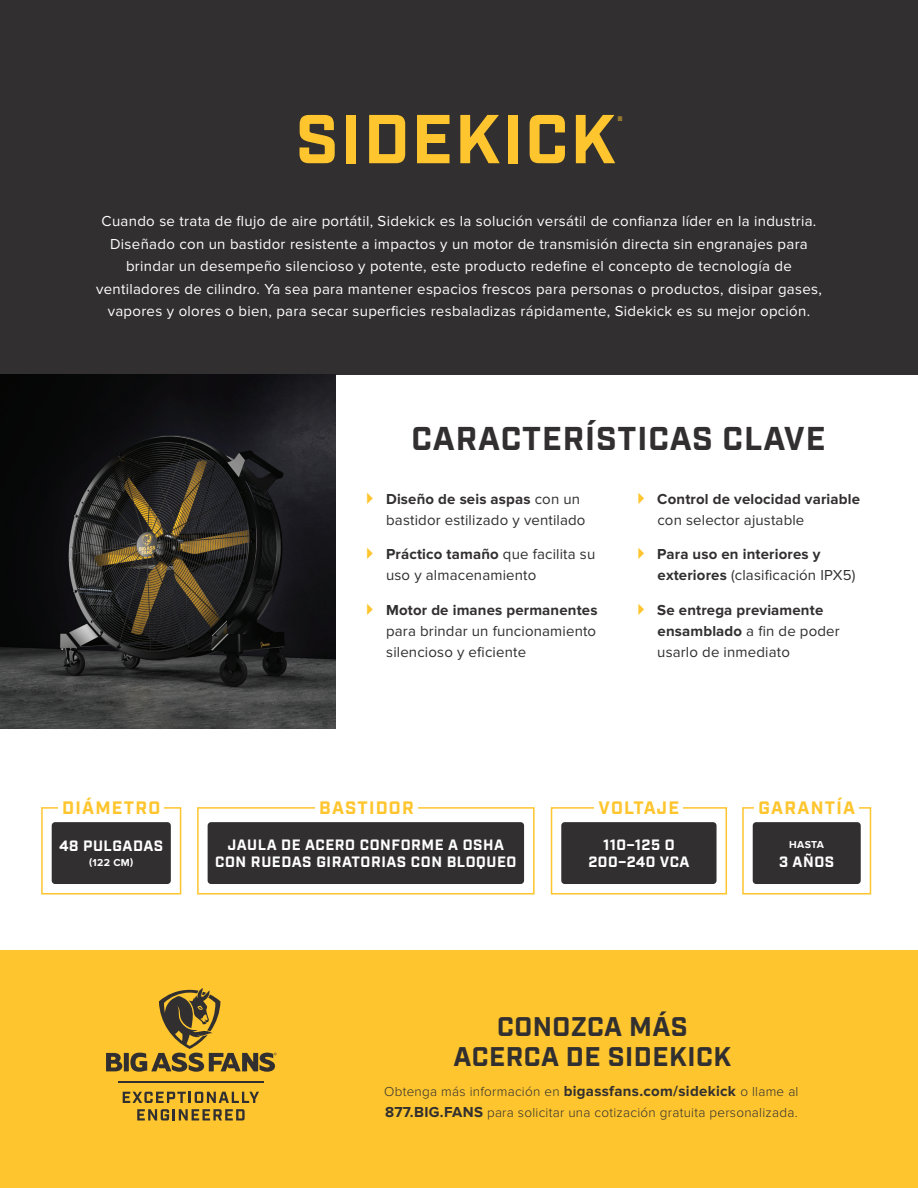
<style>
.page{position:relative;width:918px;height:1188px;background:#fff}
.page>*{position:absolute;margin:0;border:0;box-sizing:border-box;transform-origin:0 0}
.H2_RP{font:700 69px "Industry";letter-spacing:.03em;color:#fec52e}
.H3_RP{font:700 33px "Industry";letter-spacing:.03em;color:#312f30}
.H4_RP{font:700 27px/30px "Industry";letter-spacing:.02em;color:#312f30;text-align:center}
.t1{font:700 18px "Industry";letter-spacing:.07em;color:#fec52e}
.Intro_body_RP{font:15px/22.5px "Proxima Nova";letter-spacing:.02em;color:#fff;text-align:center}
.t2{font:15px/21px "Proxima Nova";letter-spacing:.01em;color:#312f30}
.t3{font:700 15px/21px "Proxima Nova";letter-spacing:.01em;color:#312f30}
.Key_Feature_Lockup{font:700 15px/16.5px "Industry";letter-spacing:.04em;color:#fff;text-align:center}
.Cutsheet_Front_body{font:300 13.5px/21px "Proxima Nova";letter-spacing:.02em;color:#312f30}
.H2_RP-2{font:700 12.3px "Industry";color:#fec52e}
.Key_Feature_Lockup_S{font:700 10.5px "Proxima Nova";letter-spacing:.03em;color:#fff}
.s1{font-weight:700}
.s2{font-weight:400}
.s3{font-weight:700;font-size:15px}
</style>
<div class="page">
<div style="left:0;top:0;width:918px;height:375px;background:#312f30"></div>
<div style="left:0;top:949px;width:918px;height:239px;background:#fec52e"></div>
<img style="left:0;top:375px;width:335px;height:354px">
<svg style="left:106px;top:988px;width:171px;height:84px"></svg>
<hr style="left:118px;top:1081px;width:146px;height:1px;background:#312f30">
<svg style="left:123px;top:1092px;width:136px;height:11px"></svg>
<svg style="left:137px;top:1109px;width:108px;height:11px"></svg>
<div style="left:52px;top:822px;width:119px;height:62px;background:#312f30;border-radius:3px"></div>
<div style="left:41px;top:807px;width:140px;height:88px;border:2px solid #fec52e"></div>
<div style="left:58px;top:800px;width:106px;height:14px;background:#fff"></div>
<div style="left:208px;top:822px;width:316px;height:62px;background:#312f30;border-radius:3px"></div>
<div style="left:197px;top:807px;width:338px;height:88px;border:2px solid #fec52e"></div>
<div style="left:315px;top:800px;width:103px;height:14px;background:#fff"></div>
<div style="left:753px;top:822px;width:108px;height:62px;background:#312f30;border-radius:3px"></div>
<div style="left:742px;top:807px;width:129px;height:88px;border:2px solid #fec52e"></div>
<div style="left:755px;top:800px;width:104px;height:14px;background:#fff"></div>
<div style="left:561px;top:822px;width:156px;height:62px;background:#312f30;border-radius:3px"></div>
<div style="left:551px;top:807px;width:176px;height:88px;border:2px solid #fec52e"></div>
<div style="left:595px;top:800px;width:88px;height:14px;background:#fff"></div>
<p class="H2_RP" style="left:296px;top:98px;width:322px">SIDEKICK</p>
<p class="H2_RP-2" style="left:618px;top:113px;width:7px">®</p>
<p class="Intro_body_RP" style="left:96px;top:210px;width:727px">Cuando se trata de flujo de aire portátil, Sidekick es la solución versátil de confianza líder en la industria.<br>Diseñado con un bastidor resistente a impactos y un motor de transmisión directa sin engranajes para brindar un desempeño silencioso y potente, este producto redefine el concepto de tecnología de ventiladores de cilindro. Ya sea para mantener espacios frescos para personas o productos, disipar gases, vapores y olores o bien, para secar superficies resbaladizas rápidamente, Sidekick es su mejor opción.</p>
<p class="H3_RP" style="left:412px;top:419px;width:416px">CARACTERÍSTICAS CLAVE</p>
<p class="t2" style="left:386px;top:488px;width:201px"><span class="s1">Diseño de seis aspas</span> con un bastidor estilizado y ventilado</p>
<p class="t2" style="left:386px;top:544px;width:211px"><span class="s1">Práctico tamaño</span> que facilita su uso y almacenamiento</p>
<p class="t2" style="left:386px;top:599px;width:213px;text-align:justify"><span class="s1">Motor de imanes permanentes </span>para brindar un funcionamiento silencioso y eficiente</p>
<p class="t3" style="left:657px;top:488px;width:204px">Control de velocidad variable <span class="s2">con selector ajustable</span></p>
<p class="t3" style="left:657px;top:544px;width:200px">Para uso en interiores y exteriores <span class="s2">(clasificación IPX5)</span></p>
<p class="t3" style="left:657px;top:599px;width:184px">Se entrega previamente ensamblado <span class="s2">a fin de poder usarlo de inmediato</span></p>
<p class="t1" style="left:62px;top:797px;width:100px">DIÁMETRO</p>
<p class="Key_Feature_Lockup" style="left:59px;top:838px;width:106px">48 PULGADAS</p>
<p class="Key_Feature_Lockup_S" style="left:89px;top:857px;width:46px">(122 CM)</p>
<p class="t1" style="left:319px;top:797px;width:96px">BASTIDOR</p>
<p class="Key_Feature_Lockup" style="left:228px;top:838px;width:278px">JAULA DE ACERO CONFORME A OSHA</p>
<p class="Key_Feature_Lockup" style="left:215px;top:854px;width:303px">CON RUEDAS GIRATORIAS CON BLOQUEO</p>
<p class="t1" style="left:599px;top:797px;width:82px">VOLTAJE</p>
<p class="Key_Feature_Lockup" style="left:588px;top:838px;width:103px">110–125 O<br>200–240 VCA</p>
<p class="t1" style="left:759px;top:797px;width:98px">GARANTÍA</p>
<p class="Key_Feature_Lockup_S" style="left:789px;top:838px;width:36px">HASTA</p>
<p class="Key_Feature_Lockup" style="left:779px;top:854px;width:57px">3 AÑOS</p>
<p class="H4_RP" style="left:454px;top:1013px;width:279px">CONOZCA MÁS<br>ACERCA DE SIDEKICK</p>
<p class="Cutsheet_Front_body" style="left:384px;top:1081px;width:416px">Obtenga más información en <span class="s3">bigassfans.com/sidekick</span> o llame al<br><span class="s3">877.BIG.FANS</span> para solicitar una cotización gratuita personalizada.</p>
</div>
